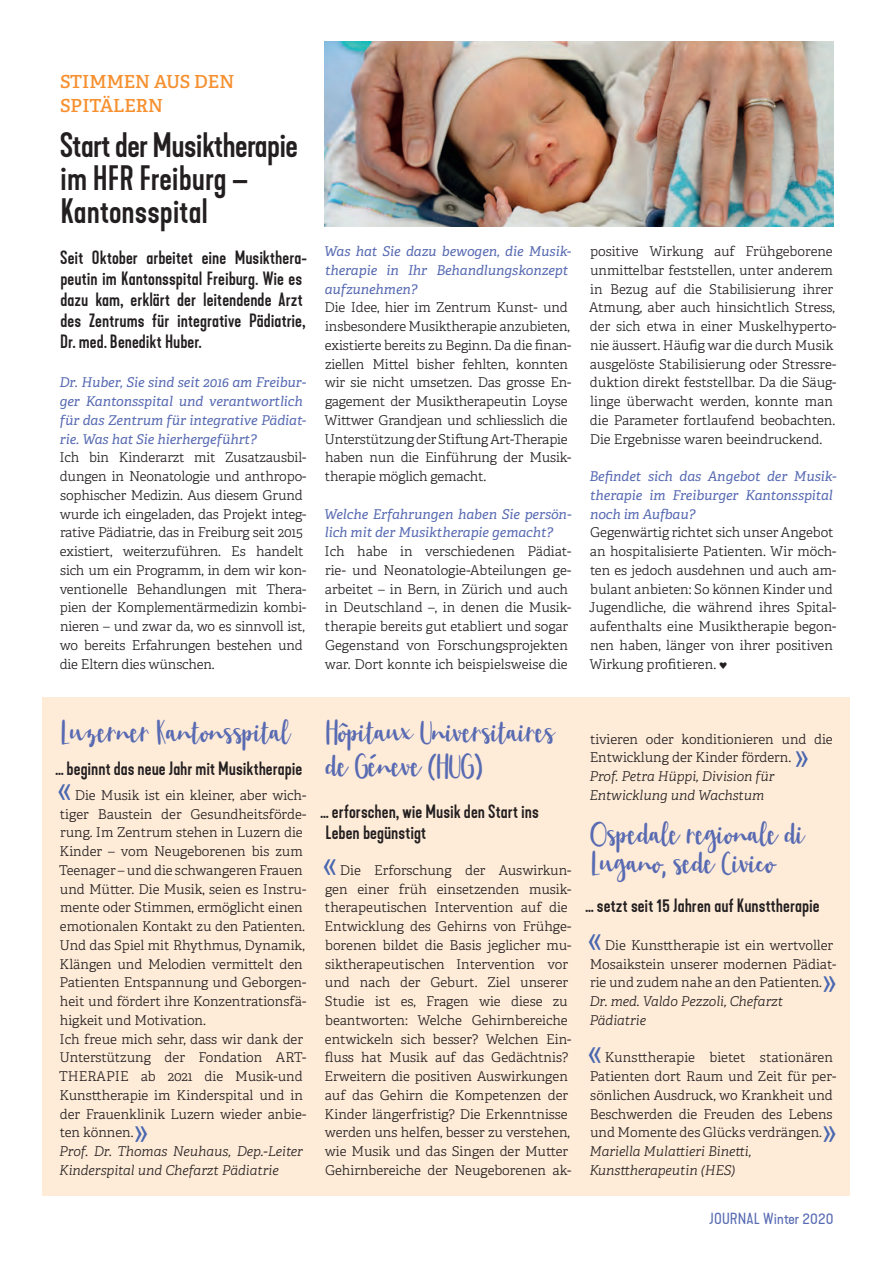
<style>
.page{position:relative;width:893px;height:1263px;background:#fff}
.page>*{position:absolute;margin:0;border:0;box-sizing:border-box;transform-origin:0 0}
.t1{font:34.5px "Arial Narrow";color:#4967b0}
.t2{font:500 33px/33px "Kapra Neue Pro";letter-spacing:-.01em;color:#231f20}
.t3{font:30px/34.5px "Manise Regular Yandidesigns";color:#576ab2}
.t4{font:500 18px/21px "Kapra Neue Pro";color:#231f20}
.t5{font:18px/24px "Adelle PE Sb";color:#f69030}
.t6{font:15px "Kapra Neue Pro Regular Exp";letter-spacing:.01em;color:#576ab2}
.t7{font:13.5px/18.8px "Adelle PE Lt";letter-spacing:-.005em;color:#231f20}
.t8{font:italic 13.5px/18.8px "Adelle";color:#576ab2}
.t9{font:italic 13.5px/18.8px "Adelle PE Lt";color:#231f20}
.s1{font-family:"Kahlo Rounded Decorative";font-size:12px}
</style>
<div class="page">
<div style="left:43px;top:697px;width:807px;height:499px;background:#feebd8"></div>
<img style="left:325px;top:42px;width:509px;height:185px">
<h3 class="t5" style="left:60px;top:69px;width:176px">STIMMEN AUS DEN<br>SPITÄLERN</h3>
<h2 class="t2" style="left:60px;top:129px;width:240px">Start der Musiktherapie im HFR Freiburg –<br>Kantonsspital</h2>
<h3 class="t4" style="left:60px;top:247px;width:248px">Seit Oktober arbeitet eine Musikthera&shy;peutin im Kantonsspital Freiburg. Wie es dazu kam, erklärt der leitendende Arzt des Zentrums für integrative Pädiatrie, Dr. med. Benedikt Huber.</h3>
<p class="t8" style="left:59px;top:373px;width:248px">Dr. Huber, Sie sind seit 2016 am Freibur&shy;ger Kantonsspital und verantwortlich für das Zentrum für integrative Pädiat&shy;rie. Was hat Sie hierhergeführt?</p>
<p class="t7" style="left:60px;top:448px;width:248px">Ich bin Kinderarzt mit Zusatzausbil&shy;dungen in Neonatologie und anthropo&shy;sophischer Medizin. Aus diesem Grund wurde ich eingeladen, das Projekt integ&shy;rative Pädiatrie, das in Freiburg seit 2015 existiert, weiterzuführen. Es handelt sich um ein Programm, in dem wir kon&shy;ventionelle Behandlungen mit Thera&shy;pien der Komplementärmedizin kombi&shy;nieren – und zwar da, wo es sinnvoll ist, wo bereits Erfahrungen bestehen und die Eltern dies wünschen.</p>
<p class="t8" style="left:324px;top:242px;width:249px">Was hat Sie dazu bewogen, die Musik&shy;therapie in Ihr Behandlungskonzept aufzunehmen?</p>
<p class="t7" style="left:324px;top:298px;width:249px">Die Idee, hier im Zentrum Kunst- und insbesondere Musiktherapie anzubieten, existierte bereits zu Beginn. Da die finan&shy;ziellen Mittel bisher fehlten, konnten wir sie nicht umsetzen. Das grosse En&shy;gagement der Musiktherapeutin Loyse Wittwer Grandjean und schliesslich die Unterstützung der Stiftung Art-Therapie haben nun die Einführung der Musik&shy;therapie möglich gemacht.</p>
<p class="t8" style="left:324px;top:505px;width:249px">Welche Erfahrungen haben Sie persön&shy;lich mit der Musiktherapie gemacht?</p>
<p class="t7" style="left:325px;top:541px;width:248px">Ich habe in verschiedenen Pädiat&shy;rie- und Neonatologie-Abteilungen ge&shy;arbeitet – in Bern, in Zürich und auch in Deutschland –, in denen die Musik&shy;therapie bereits gut etabliert und sogar Gegenstand von Forschungsprojekten war. Dort konnte ich beispielsweise die</p>
<p class="t7" style="left:589px;top:241px;width:249px">positive Wirkung auf Frühgeborene unmittelbar feststellen, unter anderem in Bezug auf die Stabilisierung ihrer Atmung, aber auch hinsichtlich Stress, der sich etwa in einer Muskelhyperto&shy;nie äussert. Häufig war die durch Musik ausgelöste Stabilisierung oder Stressre&shy;duktion direkt feststellbar. Da die Säug&shy;linge überwacht werden, konnte man die Parameter fortlaufend beobachten.<br>Die Ergebnisse waren beeindruckend.</p>
<p class="t8" style="left:589px;top:467px;width:248px">Befindet sich das Angebot der Musik&shy;therapie im Freiburger Kantonsspital noch im Aufbau?</p>
<p class="t7" style="left:589px;top:523px;width:249px">Gegenwärtig richtet sich unser Angebot an hospitalisierte Patienten. Wir möch&shy;ten es jedoch ausdehnen und auch am&shy;bulant anbieten: So können Kinder und Jugendliche, die während ihres Spital&shy;aufenthalts eine Musiktherapie begon&shy;nen haben, länger von ihrer positiven Wirkung profitieren. <span class="s1">7</span></p>
<h3 class="t3" style="left:62px;top:717px;width:230px">Luzerner Kantonsspital</h3>
<h3 class="t4" style="left:55px;top:758px;width:248px">… beginnt das neue Jahr mit Musiktherapie</h3>
<h1 class="t1" style="left:57px;top:764px;width:17px">«</h1>
<p class="t7" style="left:59px;top:785px;width:249px;text-indent:16px">Die Musik ist ein kleiner, aber wich&shy;tiger Baustein der Gesundheitsförde&shy;rung. Im Zentrum stehen in Luzern die Kinder – vom Neugeborenen bis zum Teenager – und die schwangeren Frauen und Mütter. Die Musik, seien es Instru&shy;mente oder Stimmen, ermöglicht einen emotionalen Kontakt zu den Patienten.<br>Und das Spiel mit Rhythmus, Dynamik, Klängen und Melodien vermittelt den Patienten Entspannung und Geborgen&shy;heit und fördert ihre Konzentrationsfä&shy;higkeit und Motivation.<br>Ich freue mich sehr, dass wir dank der Unterstützung der Fondation ART-THERAPIE ab 2021 die Musik-und Kunsttherapie im Kinderspital und in der Frauenklinik Luzern wieder anbie&shy;ten können.</p>
<h1 class="t1" style="left:134px;top:1106px;width:17px">»</h1>
<p class="t9" style="left:59px;top:1141px;width:245px">Prof. Dr. Thomas Neuhaus, Dep.-Leiter<br>Kinderspital und Chefarzt Pädiatrie</p>
<h3 class="t3" style="left:326px;top:717px;width:230px">Hopitaux Universitaires de Geneve (HUG)</h3>
<h3 class="t4" style="left:320px;top:801px;width:220px">… erforschen, wie Musik den Start ins<br>Leben begünstigt</h3>
<h1 class="t1" style="left:322px;top:839px;width:17px">«</h1>
<p class="t7" style="left:325px;top:860px;width:248px;text-indent:15px">Die Erforschung der Auswirkun&shy;gen einer früh einsetzenden musik&shy;therapeutischen Intervention auf die Entwicklung des Gehirns von Frühge&shy;borenen bildet die Basis jeglicher mu&shy;siktherapeutischen Intervention vor und nach der Geburt. Ziel unserer Studie ist es, Fragen wie diese zu beantworten: Welche Gehirnbereiche entwickeln sich besser? Welchen Ein&shy;fluss hat Musik auf das Gedächtnis?<br>Erweitern die positiven Auswirkungen auf das Gehirn die Kompetenzen der Kinder längerfristig? Die Erkenntnisse werden uns helfen, besser zu verstehen, wie Musik und das Singen der Mutter Gehirnbereiche der Neugeborenen ak-</p>
<p class="t7" style="left:590px;top:729px;width:245px">tivieren oder konditionieren und die<br>Entwicklung der Kinder fördern.</p>
<h1 class="t1" style="left:794px;top:731px;width:17px">»</h1>
<p class="t9" style="left:589px;top:766px;width:187px">Prof. Petra Hüppi, Division für<br>Entwicklung und Wachstum</p>
<h3 class="t3" style="left:590px;top:822px;width:215px;line-height:28.5px">Ospedale regionale di<br>Lugano, sede Civico</h3>
<h3 class="t4" style="left:585px;top:895px;width:236px">… setzt seit 15 Jahren auf Kunsttherapie</h3>
<h1 class="t1" style="left:587px;top:914px;width:17px">«</h1>
<p class="t7" style="left:590px;top:935px;width:248px;text-indent:15px">Die Kunsttherapie ist ein wertvoller<br>Mosaikstein unserer modernen Pädiat&shy;rie und zudem nahe an den Patienten.</p>
<h1 class="t1" style="left:822px;top:956px;width:17px">»</h1>
<p class="t9" style="left:589px;top:991px;width:195px">Dr. med. Valdo Pezzoli, Chefarzt<br>Pädiatrie</p>
<h1 class="t1" style="left:587px;top:1026px;width:17px">«</h1>
<p class="t7" style="left:590px;top:1048px;width:248px;text-indent:15px">Kunsttherapie bietet stationären Patienten dort Raum und Zeit für per&shy;sönlichen Ausdruck, wo Krankheit und Beschwerden die Freuden des Lebens und Momente des Glücks verdrängen.</p>
<h1 class="t1" style="left:822px;top:1106px;width:17px">»</h1>
<p class="t9" style="left:589px;top:1141px;width:163px">Mariella Mulattieri Binetti,<br>Kunsttherapeutin (HES)</p>
<p class="t6" style="left:709px;top:1210px;width:126px">JOURNAL Winter 2020</p>
</div>
